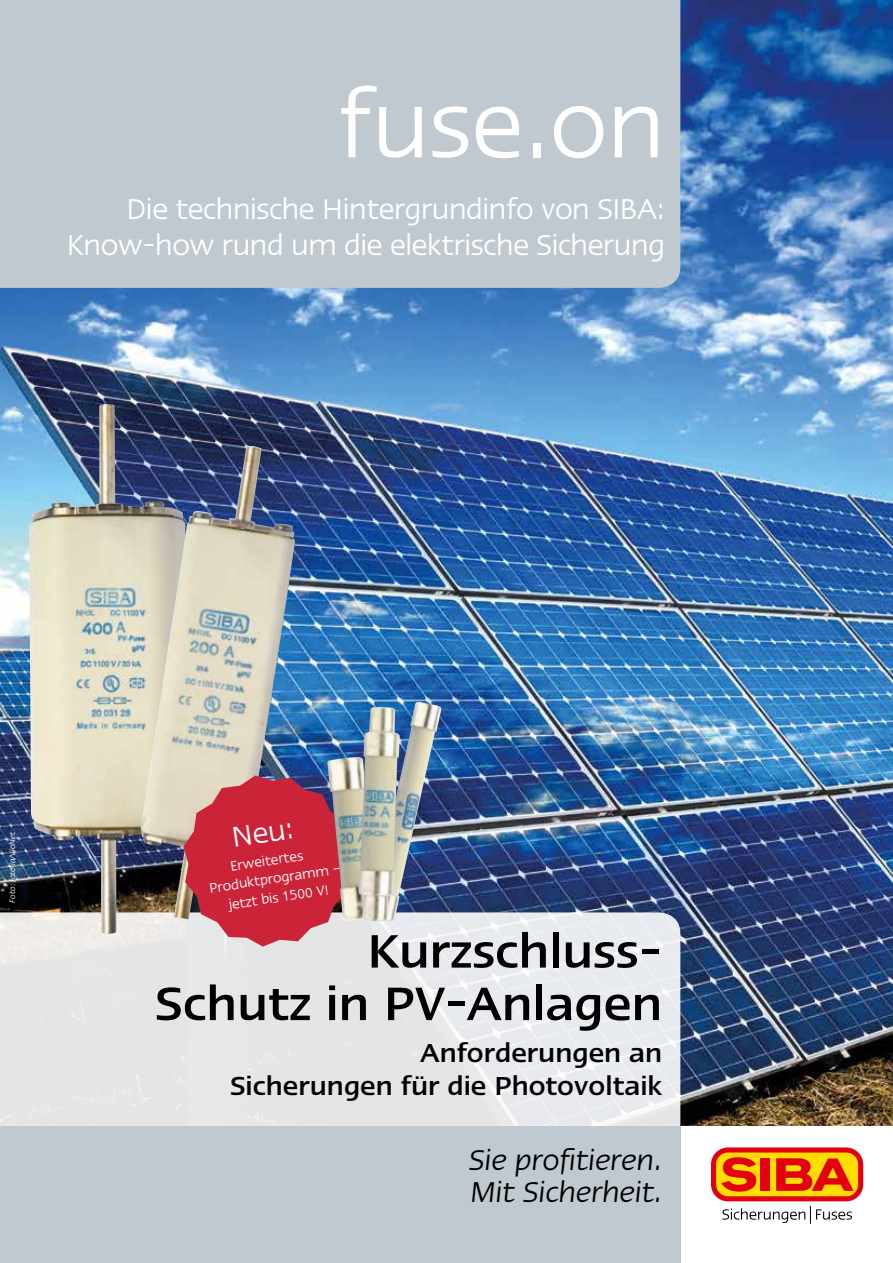
<style>
.page{position:relative;width:893px;height:1263px;background:#fff}
.page>*{position:absolute;margin:0;border:0;box-sizing:border-box;transform-origin:0 0}
.t1{font:108px "Linotype Ergo";color:#fff}
.t2{font:500 54px/52.5px "Linotype Ergo";color:#000;text-align:right}
.t3{font:33px/36px "Linotype Ergo";letter-spacing:-.01em;color:#fff;text-align:right}
.t4{font:italic 33px/31.5px "Linotype Ergo";color:#000}
.t5{font:32.85px "Linotype Ergo";color:#fff}
.t6{font:500 30px/33px "Linotype Ergo";color:#000;text-align:right}
.t7{font:15.75px "Linotype Ergo";color:#fff}
.t8{font:italic 9px "Linotype Ergo";color:#fff}
</style>
<div class="page">
<img style="left:0;top:0;width:893px;height:1127px">
<svg style="left:0;top:912px;width:680px;height:215px;background:#e6e7e9"></svg>
<div style="left:0;top:0;width:680px;height:288px;background:#bfc9cf"></div>
<div style="left:0;top:1127px;width:680px;height:136px;background:#bfc9cf"></div>
<svg style="left:711px;top:1147px;width:152px;height:77px"></svg>
<img style="left:29px;top:404px;width:158px;height:530px">
<img style="left:141px;top:446px;width:154px;height:473px">
<svg style="left:183px;top:775px;width:170px;height:171px;background:#ca4a59"></svg>
<img style="left:369px;top:702px;width:72px;height:219px">
<img style="left:327px;top:757px;width:31px;height:164px">
<img style="left:358px;top:707px;width:42px;height:214px">
<h1 class="t1" style="left:337px;top:66px;width:329px">fuse.on</h1>
<p class="t3" style="left:67px;top:190px;width:599px">Die technische Hintergrundinfo von SIBA:<br>Know-how rund um die elektrische Sicherung</p>
<p class="t8" style="left:8px;top:903px;width:73px;rotate:-90deg">Foto: fotolia/VioNet</p>
<p class="t5" style="left:229px;top:820px;width:63px;rotate:-9deg">Neu:</p>
<p class="t7" style="left:229px;top:857px;width:75px;rotate:-8deg">Erweitertes</p>
<p class="t7" style="left:208px;top:879px;width:134px;rotate:-8deg">Produktprogramm –</p>
<p class="t7" style="left:227px;top:895px;width:103px;rotate:-8deg">jetzt bis 1500 V!</p>
<h2 class="t2" style="left:155px;top:924px;width:509px">Kurzschluss-<br>Schutz in PV-Anlagen</h2>
<p class="t6" style="left:230px;top:1036px;width:434px">Anforderungen an<br>Sicherungen für die Photovoltaik</p>
<p class="t4" style="left:469px;top:1144px;width:194px">Sie profitieren.<br>Mit Sicherheit.</p>
</div>
